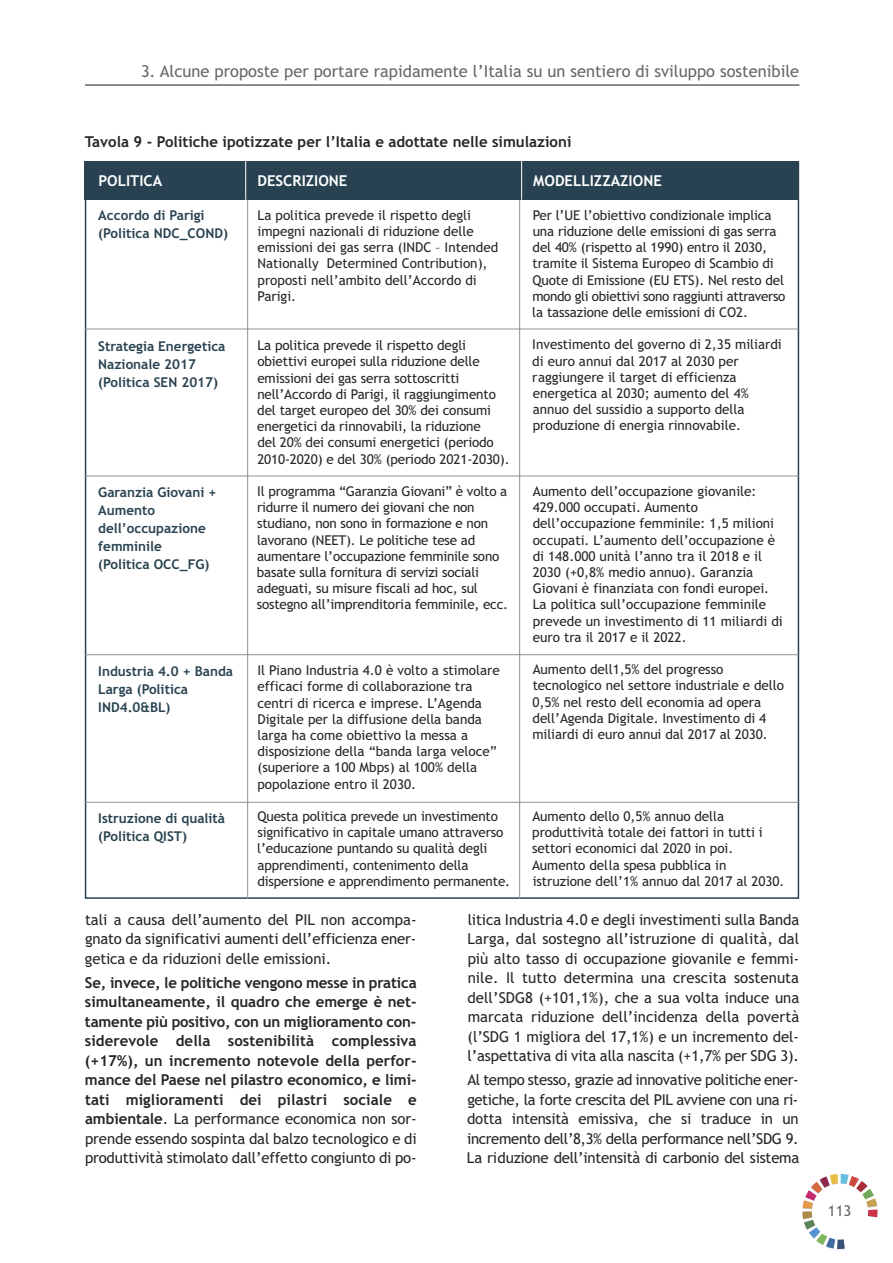
<style>
.page{position:relative;width:893px;height:1263px;background:#fff}
.page>*{position:absolute;margin:0;border:0;box-sizing:border-box;transform-origin:0 0}
.t1{font:16.5px "Trebuchet MS";color:#686767}
.t2{font:15px/19.5px "Trebuchet MS";letter-spacing:-.01em;color:#272526;text-align:justify}
.t3{font:700 15px/19.5px "Trebuchet MS";color:#272526;text-align:justify}
.t4{font:700 15px "Trebuchet MS";color:#fff}
.t5{font:15px "Trebuchet MS";color:#686767}
.t6{font:13.5px/16.2px "Trebuchet MS";letter-spacing:-.005em;color:#272526}
.t7{font:700 13.5px/18px "Trebuchet MS";color:#294251}
.s1{font-weight:400}
</style>
<div class="page">
<hr style="left:85px;top:84px;width:714px;height:2px;background:#686767">
<svg style="left:802px;top:1174px;width:75px;height:75px"></svg>
<div style="left:85px;top:162px;width:714px;height:38px;background:#294251"></div>
<hr style="left:85px;top:329px;width:714px;height:1px;background:#939293">
<hr style="left:85px;top:476px;width:714px;height:1px;background:#939293">
<hr style="left:85px;top:654px;width:714px;height:1px;background:#939293">
<hr style="left:85px;top:802px;width:714px;height:1px;background:#939293">
<hr style="left:247px;top:200px;width:1px;height:699px;background:#939293">
<hr style="left:245px;top:161px;width:1px;height:39px;background:#fff">
<hr style="left:519px;top:200px;width:1px;height:699px;background:#939293">
<hr style="left:521px;top:161px;width:1px;height:39px;background:#fff">
<p class="t1" style="left:141px;top:62px;width:660px">3. Alcune proposte per portare rapidamente l’Italia su un sentiero di sviluppo sostenibile</p>
<p class="t3" style="left:85px;top:132px;width:488px">Tavola 9 - Politiche ipotizzate per l’Italia e adottate nelle simulazioni</p>
<p class="t4" style="left:98px;top:172px;width:65px">POLITICA</p>
<p class="t4" style="left:257px;top:172px;width:92px">DESCRIZIONE</p>
<p class="t4" style="left:533px;top:172px;width:130px">MODELLIZZAZIONE</p>
<p class="t6" style="left:532px;top:207px;width:255px">Per l’UE l’obiettivo condizionale implica una riduzione delle emissioni di gas serra del 40% (rispetto al 1990) entro il 2030, tramite il Sistema Europeo di Scambio di Quote di Emissione (EU ETS). Nel resto del mondo gli obiettivi sono raggiunti attraverso la tassazione delle emissioni di CO2.</p>
<p class="t6" style="left:532px;top:337px;width:251px">Investimento del governo di 2,35 miliardi di euro annui dal 2017 al 2030 per raggiungere il target di efficienza energetica al 2030; aumento del 4% annuo del sussidio a supporto della produzione di energia rinnovabile.</p>
<p class="t7" style="left:98px;top:206px;width:131px">Accordo di Parigi (Politica NDC_COND)</p>
<p class="t6" style="left:257px;top:207px;width:242px">La politica prevede il rispetto degli impegni nazionali di riduzione delle emissioni dei gas serra (INDC – Intended Nationally Determined Contribution), proposti nell’ambito dell’Accordo di Parigi.</p>
<p class="t6" style="left:257px;top:337px;width:254px">La politica prevede il rispetto degli obiettivi europei sulla riduzione delle emissioni dei gas serra sottoscritti nell’Accordo di Parigi, il raggiungimento del target europeo del 30% dei consumi energetici da rinnovabili, la riduzione<br>del 20% dei consumi energetici (periodo 2010-2020) e del 30% (periodo 2021-2030).</p>
<p class="t6" style="left:257px;top:483px;width:253px">Il programma “Garanzia Giovani” è volto a ridurre il numero dei giovani che non studiano, non sono in formazione e non lavorano (NEET). Le politiche tese ad aumentare l’occupazione femminile sono basate sulla fornitura di servizi sociali adeguati, su misure fiscali ad hoc, sul sostegno all’imprenditoria femminile, ecc.</p>
<p class="t7" style="left:98px;top:338px;width:129px">Strategia Energetica<br>Nazionale 2017 (Politica SEN 2017)</p>
<p class="t6" style="left:533px;top:483px;width:251px">Aumento dell’occupazione giovanile:<br>429.000 occupati. Aumento dell’occupazione femminile: 1,5 milioni occupati. L’aumento dell’occupazione è di 148.000 unità l’anno tra il 2018 e il 2030 (+0,8% medio annuo). Garanzia Giovani è finanziata con fondi europei.<br>La politica sull’occupazione femminile prevede un investimento di 11 miliardi di euro tra il 2017 e il 2022.</p>
<p class="t6" style="left:532px;top:661px;width:253px">Aumento dell1,5% del progresso tecnologico nel settore industriale e dello 0,5% nel resto dell economia ad opera dell’Agenda Digitale. Investimento di 4 miliardi di euro annui dal 2017 al 2030.</p>
<p class="t7" style="left:98px;top:484px;width:120px">Garanzia Giovani +<br>Aumento dell’occupazione femminile (Politica OCC_FG)</p>
<p class="t6" style="left:257px;top:662px;width:244px">Il Piano Industria 4.0 è volto a stimolare efficaci forme di collaborazione tra centri di ricerca e imprese. L’Agenda Digitale per la diffusione della banda larga ha come obiettivo la messa a disposizione della “banda larga veloce” (superiore a 100 Mbps) al 100% della popolazione entro il 2030.</p>
<p class="t6" style="left:257px;top:808px;width:254px">Questa politica prevede un investimento significativo in capitale umano attraverso l’educazione puntando su qualità degli apprendimenti, contenimento della dispersione e apprendimento permanente.</p>
<p class="t7" style="left:98px;top:662px;width:136px">Industria 4.0 + Banda<br>Larga (Politica<br>IND4.0&amp;BL)</p>
<p class="t6" style="left:532px;top:808px;width:254px">Aumento dello 0,5% annuo della produttività totale dei fattori in tutti i settori economici dal 2020 in poi.<br>Aumento della spesa pubblica in istruzione dell’1% annuo dal 2017 al 2030.</p>
<p class="t7" style="left:98px;top:809px;width:128px">Istruzione di qualità (Politica QIST)</p>
<p class="t2" style="left:85px;top:910px;width:333px">tali a causa dell’aumento del PIL non accompa&shy;gnato da significativi aumenti dell’efficienza ener&shy;getica e da riduzioni delle emissioni.</p>
<p class="t3" style="left:85px;top:973px;width:333px">Se, invece, le politiche vengono messe in pratica simultaneamente, il quadro che emerge è net&shy;tamente più positivo, con un miglioramento con&shy;siderevole della sostenibilità complessiva (+17%), un incremento notevole della perfor&shy;mance del Paese nel pilastro economico, e limi&shy;tati miglioramenti dei pilastri sociale e ambientale<span class="s1">. La performance economica non sor&shy;prende essendo sospinta dal balzo tecnologico e di produttività stimolato dall’effetto congiunto di po-</span></p>
<p class="t2" style="left:467px;top:910px;width:333px">litica Industria 4.0 e degli investimenti sulla Banda Larga, dal sostegno all’istruzione di qualità, dal più alto tasso di occupazione giovanile e femmi&shy;nile. Il tutto determina una crescita sostenuta dell’SDG8 (+101,1%), che a sua volta induce una marcata riduzione dell’incidenza della povertà (l’SDG 1 migliora del 17,1%) e un incremento del&shy;l’aspettativa di vita alla nascita (+1,7% per SDG 3).</p>
<p class="t2" style="left:467px;top:1070px;width:334px">Al tempo stesso, grazie ad innovative politiche ener&shy;getiche, la forte crescita del PIL avviene con una ri&shy;dotta intensità emissiva, che si traduce in un incremento dell’8,3% della performance nell’SDG 9.<br>La riduzione dell’intensità di carbonio del sistema</p>
<p class="t5" style="left:828px;top:1202px;width:25px">113</p>
</div>
